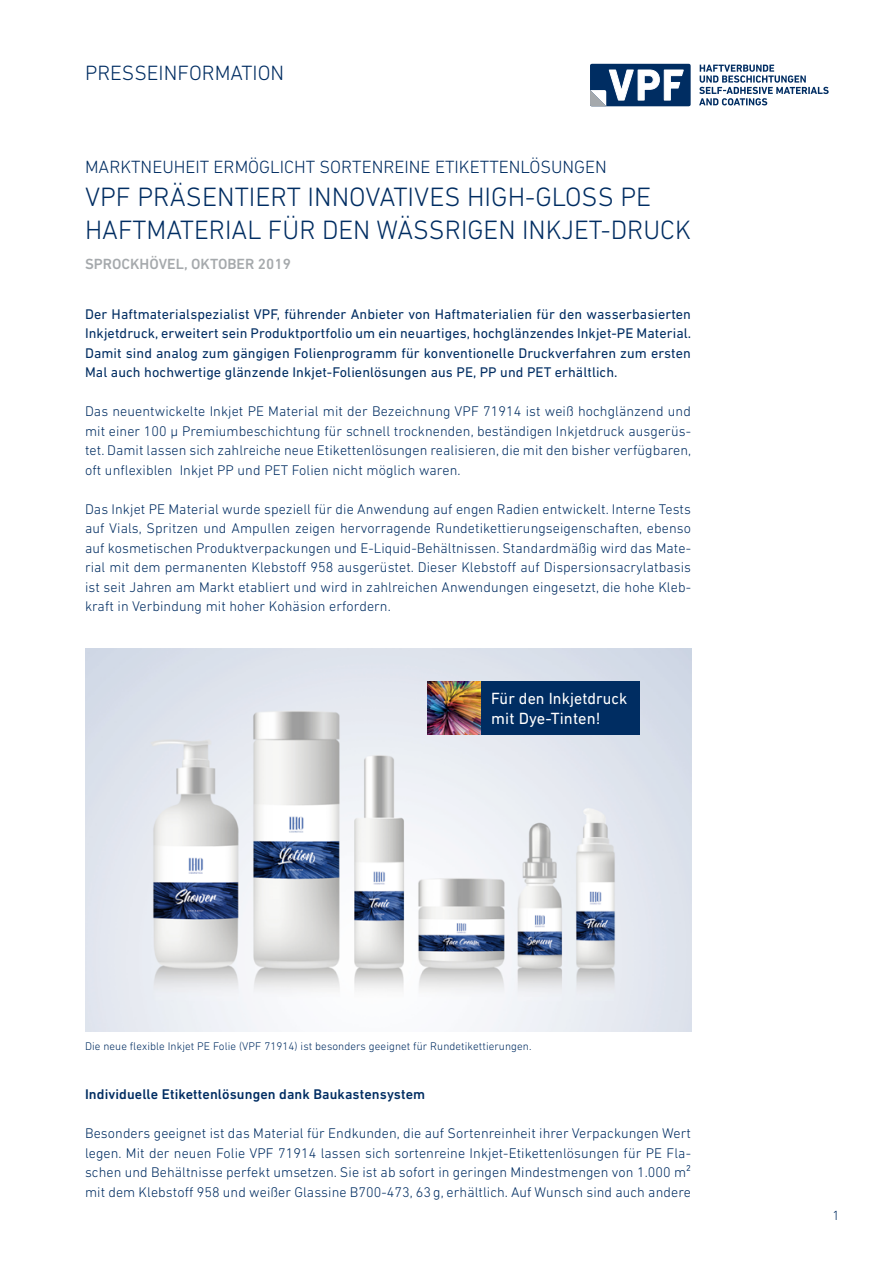
<style>
.page{position:relative;width:893px;height:1263px;background:#fff}
.page>*{position:absolute;margin:0;border:0;box-sizing:border-box;transform-origin:0 0}
.t1{font:300 27px "DIN Next LT Pro";color:#002d62}
.t2{font:300 21px "DIN Next LT Pro";color:#002d62}
.t3{font:300 18px "DIN Next LT Pro";color:#002d62}
.t4{font:16.5px/19.5px "DIN Next LT Pro";letter-spacing:.005em;color:#fff}
.t5{font:500 15px "DIN Next LT Pro";color:#a5a9ac}
.t6{font:300 14.25px/19.5px "DIN Next LT Pro";letter-spacing:.005em;color:#002d62;text-align:justify}
.t7{font:14.25px/19.5px "DIN Next LT Pro";letter-spacing:.005em;color:#002d62;text-align:justify}
.t8{font:500 14.25px "DIN Next LT Pro";letter-spacing:.005em;color:#002d62}
.t9{font:300 13.5px "DIN Next LT Pro";color:#002d62}
.t10{font:300 11.25px "DIN Next LT Pro";letter-spacing:.005em;color:#002d62}
</style>
<div class="page">
<svg style="left:699px;top:65px;width:130px;height:40px"></svg>
<div style="left:590px;top:64px;width:101px;height:42px;background:#002d62;border-radius:2px"></div>
<svg style="left:590px;top:70px;width:94px;height:36px"></svg>
<img style="left:85px;top:648px;width:606px;height:383px">
<img style="left:427px;top:681px;width:54px;height:54px">
<div style="left:481px;top:681px;width:159px;height:54px;background:#002d62"></div>
<h2 class="t2" style="left:85px;top:60px;width:201px">PRESSEINFORMATION</h2>
<p class="t3" style="left:85px;top:156px;width:523px">Marktneuheit ermöglicht sortenreine Etikettenlösungen</p>
<h1 class="t1" style="left:85px;top:181px;width:117px">VPF PRÄSENTIERT</h1>
<h1 class="t1" style="left:307px;top:181px;width:15px">INNO</h1>
<h1 class="t1" style="left:365px;top:181px;width:116px">VATIVES HIGH</h1>
<h1 class="t1" style="left:525px;top:181px;width:27px">-GLOSS</h1>
<h1 class="t1" style="left:620px;top:181px;width:28px">PE</h1>
<h1 class="t1" style="left:85px;top:214px;width:96px">HAFTMATERIAL</h1>
<h1 class="t1" style="left:268px;top:214px;width:424px">für den wässrigen I nkjet-Druck</h1>
<p class="t5" style="left:85px;top:255px;width:207px">Sprockhövel, Oktober 2019</p>
<p class="t7" style="left:85px;top:304px;width:608px">Der Haftmaterialspezialist VPF, führender Anbieter von Haftmaterialien für den wasserbasierten Inkjetdruck, erweitert sein Produktportfolio um ein neuartiges, hochglänzendes Inkjet-PE Material.<br>Damit sind analog zum gängigen Folienprogramm für konventionelle Druckverfahren zum ersten Mal auch hochwertige glänzende Inkjet-Folienlösungen aus PE, PP und PET erhältlich.</p>
<p class="t6" style="left:85px;top:402px;width:608px">Das neuentwickelte I nkjet PE Material mit der Bezeichnung VPF 71914 ist weiß hochglänzend und mit einer 100 Premiumbeschichtung für schnell trocknenden, beständigen I nkjetdruck ausgerüs&shy;tet. Damit lassen sich zahlreiche neue Etikettenlösungen realisieren, die mit den bisher verfügbaren, oft unflexiblen I nkjet PP und PET Folien nicht möglich waren.</p>
<p class="t6" style="left:85px;top:499px;width:607px">Das I nkjet PE Material wurde speziell für die Anwendung auf engen Radien entwickelt. I nterne Tests auf Vials, Spritzen und Ampullen zeigen hervorragende Rundetikettierungseigenschaften, ebenso auf kosmetischen Produktverpackungen und E-Liquid-Behältnissen. Standardmäßig wird das Mate&shy;rial mit dem permanenten Klebstoff 958 ausgerüstet. Dieser Klebstoff auf Dispersionsacrylatbasis ist seit Jahren am Markt etabliert und wird in zahlreichen Anwendungen eingesetzt, die hohe Kleb&shy;kraft in Verbindung mit hoher Kohäsion erfordern.</p>
<p class="t4" style="left:491px;top:689px;width:138px">Für den Inkjetdruck mit Dye-Tinten!</p>
<p class="t10" style="left:85px;top:1040px;width:448px">Die neue flexible I nkjet PE Folie (VPF 71914) ist besonders geeignet für Rundetikettierungen.</p>
<p class="t8" style="left:85px;top:1086px;width:342px">Individuelle Etikettenlösungen dank Baukastensystem</p>
<p class="t6" style="left:85px;top:1123px;width:607px">Besonders geeignet ist das Material für Endkunden, die auf Sortenreinheit ihrer Verpackungen Wert legen. Mit der neuen Folie VPF 71914 lassen sich sortenreine I nkjet-Etikettenlösungen für PE Fla&shy;schen und Behältnisse perfekt umsetzen. Sie ist ab sofort in geringen Mindestmengen von 1.000 m² mit dem Klebstoff 958 und weißer Glassine B700-473, 63 g, erhältlich. Auf Wunsch sind auch andere</p>
<p class="t9" style="left:833px;top:1208px;width:9px">1</p>
</div>
